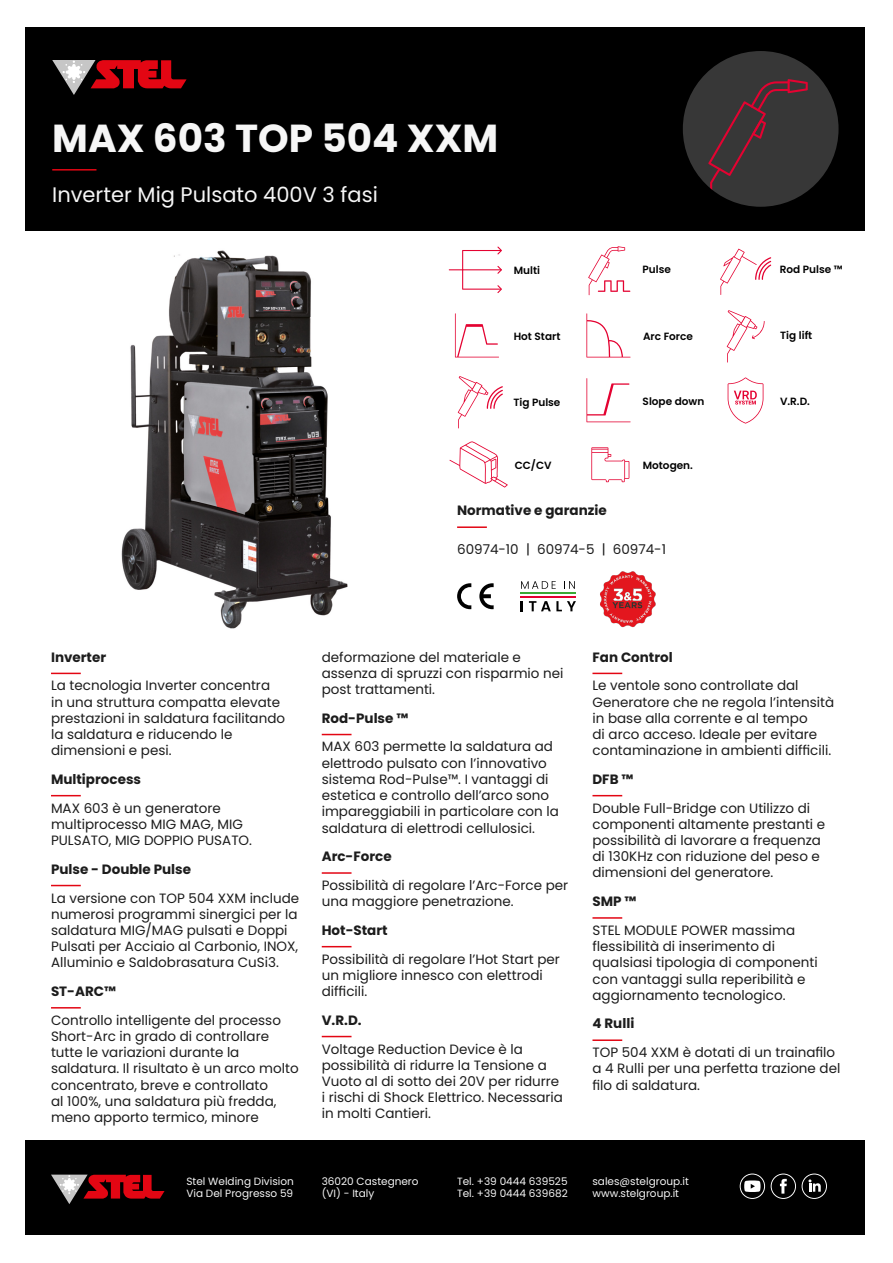
<style>
.page{position:relative;width:893px;height:1263px;background:#fff}
.page>*{position:absolute;margin:0;border:0;box-sizing:border-box;transform-origin:0 0}
.t1{font:700 39px "Poppins";color:#f6f6f6}
.t2{font:21px "Poppins";color:#f6f6f6}
.t3{font:13.5px/16.2px "Poppins";color:#1c1c1c}
.t4{font:700 13.5px "Poppins";color:#1c1c1c}
.t5{font:10.5px/12.6px "Poppins";color:#f6f6f6}
.t6{font:600 10.5px "Poppins";color:#000}
</style>
<div class="page">
<div style="left:26px;top:1140px;width:839px;height:95px;background:#000"></div>
<svg style="left:51px;top:1174px;width:114px;height:30px"></svg>
<div style="left:64px;top:1180px;width:10px;height:10px;background:#fff;border-radius:50%"></div>
<svg style="left:740px;top:1173px;width:25px;height:26px"></svg>
<svg style="left:802px;top:1173px;width:25px;height:26px"></svg>
<svg style="left:771px;top:1173px;width:25px;height:26px"></svg>
<hr style="left:457px;top:526px;width:30px;height:2px;background:#e30613">
<hr style="left:51px;top:673px;width:30px;height:1px;background:#e30613">
<hr style="left:51px;top:795px;width:30px;height:1px;background:#e30613">
<hr style="left:51px;top:885px;width:30px;height:1px;background:#e30613">
<hr style="left:51px;top:1007px;width:30px;height:1px;background:#e30613">
<svg style="left:322px;top:734px;width:29px;height:1px"></svg>
<hr style="left:322px;top:872px;width:29px;height:2px;background:#e30613">
<svg style="left:322px;top:946px;width:29px;height:1px"></svg>
<svg style="left:322px;top:1036px;width:29px;height:1px"></svg>
<hr style="left:592px;top:673px;width:30px;height:1px;background:#e30613">
<hr style="left:592px;top:795px;width:30px;height:1px;background:#e30613">
<hr style="left:592px;top:917px;width:30px;height:2px;background:#e30613">
<hr style="left:592px;top:1039px;width:30px;height:2px;background:#e30613">
<svg style="left:457px;top:583px;width:14px;height:26px"></svg>
<svg style="left:479px;top:583px;width:15px;height:26px"></svg>
<hr style="left:520px;top:592px;width:56px;height:2px;background:#3aaa35">
<hr style="left:520px;top:596px;width:56px;height:2px;background:#e40231">
<svg style="left:521px;top:581px;width:35px;height:8px"></svg>
<svg style="left:564px;top:581px;width:11px;height:8px"></svg>
<svg style="left:521px;top:601px;width:2px;height:10px"></svg>
<svg style="left:529px;top:601px;width:47px;height:10px"></svg>
<div style="left:26px;top:28px;width:839px;height:203px;background:#000"></div>
<hr style="left:52px;top:169px;width:44px;height:2px;background:#e30613">
<svg style="left:52px;top:60px;width:135px;height:35px"></svg>
<div style="left:68px;top:66px;width:12px;height:12px;background:#fff;border-radius:50%"></div>
<img style="left:600px;top:571px;width:56px;height:57px">
<img style="left:121px;top:250px;width:227px;height:379px">
<div style="left:683px;top:51px;width:155px;height:156px;background:#373737;border-radius:50%"></div>
<svg style="left:708px;top:79px;width:100px;height:127px"></svg>
<svg style="left:727px;top:310px;width:38px;height:53px"></svg>
<svg style="left:720px;top:249px;width:51px;height:46px"></svg>
<svg style="left:449px;top:441px;width:59px;height:46px"></svg>
<svg style="left:728px;top:377px;width:35px;height:46px"></svg>
<svg style="left:455px;top:313px;width:44px;height:44px"></svg>
<svg style="left:586px;top:313px;width:44px;height:44px"></svg>
<svg style="left:586px;top:378px;width:45px;height:44px"></svg>
<svg style="left:458px;top:376px;width:45px;height:52px"></svg>
<svg style="left:591px;top:447px;width:38px;height:35px"></svg>
<hr style="left:449px;top:269px;width:53px;height:1px;background:#e40231">
<svg style="left:462px;top:247px;width:40px;height:46px"></svg>
<svg style="left:588px;top:246px;width:42px;height:49px"></svg>
<h1 class="t1" style="left:52px;top:116px;width:448px">MAX 603 TOP 504 XXM</h1>
<h2 class="t2" style="left:52px;top:182px;width:327px">Inverter Mig Pulsato 400V 3 fasi</h2>
<p class="t6" style="left:514px;top:264px;width:28px">Multi</p>
<p class="t6" style="left:642px;top:264px;width:30px">Pulse</p>
<p class="t6" style="left:514px;top:330px;width:48px">Hot Start</p>
<p class="t6" style="left:643px;top:331px;width:51px">Arc Force</p>
<p class="t6" style="left:513px;top:396px;width:49px">Tig Pulse</p>
<p class="t6" style="left:643px;top:395px;width:63px">Slope down</p>
<p class="t6" style="left:515px;top:459px;width:38px">CC/CV</p>
<p class="t6" style="left:643px;top:459px;width:52px">Motogen.</p>
<p class="t4" style="left:457px;top:503px;width:151px">Normative e garanzie</p>
<p class="t3" style="left:457px;top:541px;width:210px">60974-10 | 60974-5 | 60974-1</p>
<p class="t6" style="left:780px;top:264px;width:64px">Rod Pulse ™</p>
<p class="t6" style="left:780px;top:329px;width:34px">Tig lift</p>
<p class="t6" style="left:780px;top:395px;width:31px">V.R.D.</p>
<p class="t4" style="left:51px;top:649px;width:57px">Inverter</p>
<p class="t3" style="left:51px;top:678px;width:236px">La tecnologia Inverter concentra in una struttura compatta elevate prestazioni in saldatura facilitando la saldatura e riducendo le dimensioni e pesi.</p>
<p class="t4" style="left:51px;top:771px;width:92px">Multiprocess</p>
<p class="t3" style="left:51px;top:800px;width:203px">MAX 603 è un generatore multiprocesso MIG MAG, MIG<br>PULSATO, MIG DOPPIO PUSATO.</p>
<p class="t4" style="left:51px;top:861px;width:142px">Pulse - Double Pulse</p>
<p class="t3" style="left:51px;top:890px;width:250px">La versione con TOP 504 XXM include numerosi programmi sinergici per la saldatura MIG/MAG pulsati e Doppi Pulsati per Acciaio al Carbonio, INOX, Alluminio e Saldobrasatura CuSi3.</p>
<p class="t4" style="left:51px;top:983px;width:67px">ST-ARC™</p>
<p class="t3" style="left:51px;top:1012px;width:249px">Controllo intelligente del processo Short-Arc in grado di controllare tutte le variazioni durante la saldatura. Il risultato è un arco molto concentrato, breve e controllato<br>al 100%, una saldatura più fredda, meno apporto termico, minore</p>
<p class="t3" style="left:322px;top:649px;width:243px">deformazione del materiale e assenza di spruzzi con risparmio nei post trattamenti.</p>
<p class="t4" style="left:322px;top:710px;width:88px">Rod-Pulse ™</p>
<p class="t3" style="left:322px;top:739px;width:239px">MAX 603 permette la saldatura ad elettrodo pulsato con l’innovativo sistema Rod-Pulse™. I vantaggi di estetica e controllo dell’arco sono impareggiabili in particolare con la saldatura di elettrodi cellulosici.</p>
<p class="t4" style="left:322px;top:849px;width:71px">Arc-Force</p>
<p class="t3" style="left:322px;top:877px;width:248px">Possibilità di regolare l’Arc-Force per una maggiore penetrazione.</p>
<p class="t4" style="left:322px;top:922px;width:67px">Hot-Start</p>
<p class="t3" style="left:322px;top:951px;width:240px">Possibilità di regolare l’Hot Start per un migliore innesco con elettrodi difficili.</p>
<p class="t4" style="left:322px;top:1012px;width:41px">V.R.D.</p>
<p class="t3" style="left:322px;top:1041px;width:243px">Voltage Reduction Device è la possibilità di ridurre la Tensione a<br>Vuoto al di sotto dei 20V per ridurre i rischi di Shock Elettrico. Necessaria in molti Cantieri.</p>
<p class="t4" style="left:592px;top:649px;width:82px">Fan Control</p>
<p class="t3" style="left:592px;top:678px;width:243px">Le ventole sono controllate dal Generatore che ne regola l’intensità in base alla corrente e al tempo<br>di arco acceso. Ideale per evitare contaminazione in ambienti difficili.</p>
<p class="t4" style="left:592px;top:771px;width:42px">DFB ™</p>
<p class="t3" style="left:592px;top:800px;width:234px">Double Full-Bridge con Utilizzo di componenti altamente prestanti e possibilità di lavorare a frequenza di 130KHz con riduzione del peso e dimensioni del generatore.</p>
<p class="t4" style="left:592px;top:893px;width:45px">SMP ™</p>
<p class="t3" style="left:592px;top:922px;width:227px">STEL MODULE POWER massima flessibilità di inserimento di qualsiasi tipologia di componenti con vantaggi sulla reperibilità e aggiornamento tecnologico.</p>
<p class="t4" style="left:592px;top:1016px;width:43px">4 Rulli</p>
<p class="t3" style="left:592px;top:1044px;width:249px">TOP 504 XXM è dotati di un trainafilo a 4 Rulli per una perfetta trazione del filo di saldatura.</p>
<p class="t5" style="left:186px;top:1175px;width:109px">Stel Welding Division<br>Via Del Progresso 59</p>
<p class="t5" style="left:322px;top:1175px;width:98px">36020 Castegnero (VI) - Italy</p>
<p class="t5" style="left:457px;top:1175px;width:112px">Tel. +39 0444 639525<br>Tel. +39 0444 639682</p>
<p class="t5" style="left:592px;top:1175px;width:98px">sales@stelgroup.it www.stelgroup.it</p>
</div>
